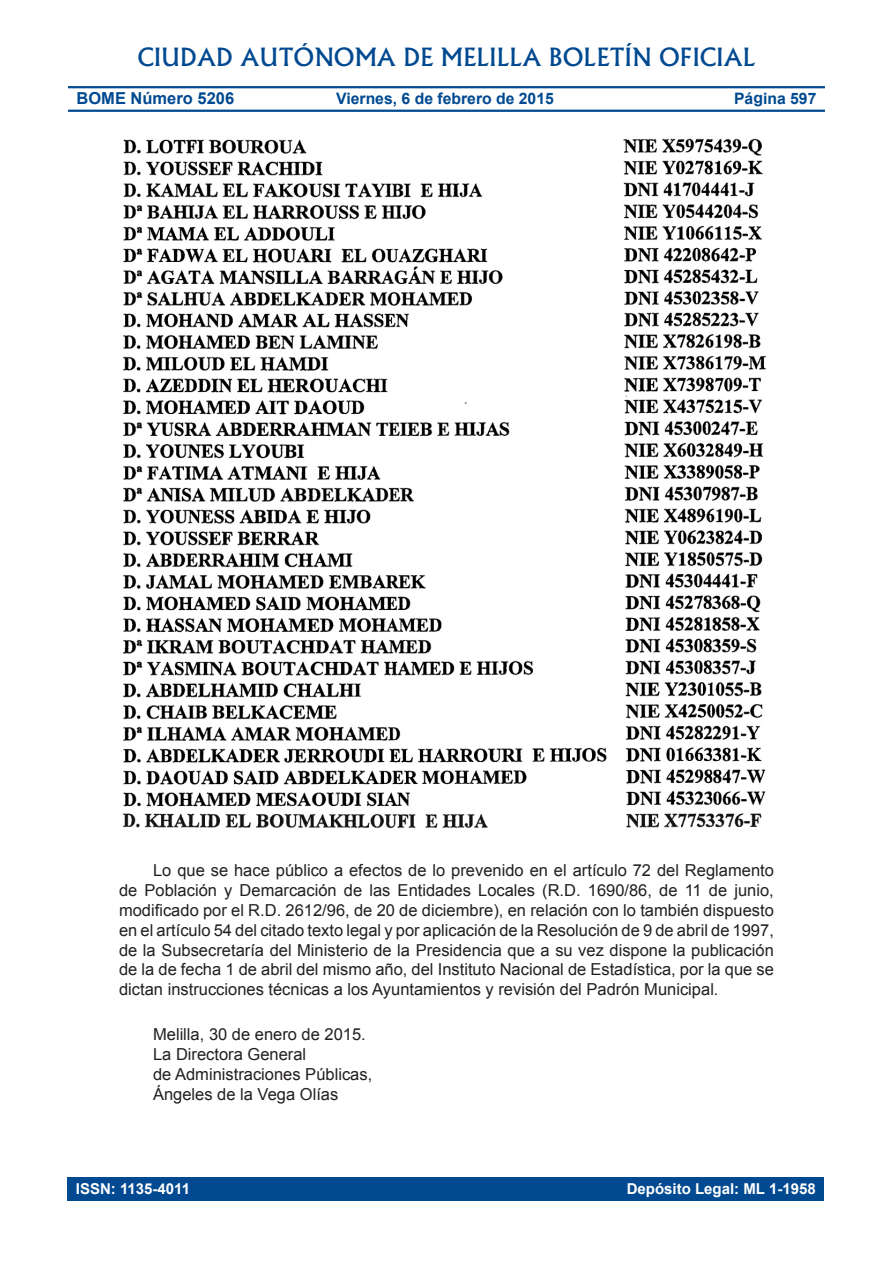
<style>
.page{position:relative;width:893px;height:1263px;background:#fff}
.page>*{position:absolute;margin:0;border:0;box-sizing:border-box;transform-origin:0 0}
.t1{font:500 24px "Albertus";color:#014990}
.TEXTO_NORMAL_Mel{font:16.5px/19.8px "Arial";color:#231f20;text-align:justify}
.FIRMA_Mel{font:16.5px/19.8px "Arial";color:#231f20}
.t2{font:700 16.5px "Arial";color:#014990}
.t3{font:700 15.75px "Arial";color:#014990}
.t4{font:700 15px "Arial";color:#fff}
.s1{font-size:15.15px}
</style>
<div class="page">
<hr style="left:68px;top:86px;width:757px;height:2px;background:#014990">
<hr style="left:68px;top:110px;width:757px;height:2px;background:#014990">
<div style="left:67px;top:1177px;width:757px;height:23px;background:#014990"></div>
<img style="left:123px;top:138px;width:643px;height:691px">
<h1 class="t1" style="left:137px;top:43px;width:620px">CIUDAD AUTÓNOMA DE MELILLA BOLETÍN OFICIAL</h1>
<p class="t2" style="left:77px;top:88px;width:159px">BOME Número 5206</p>
<p class="t3" style="left:336px;top:88px;width:219px">Viernes, 6 de febrero de 2015</p>
<p class="t3" style="left:734px;top:88px;width:84px">Pá<span class="s1">g</span>ina 597</p>
<p class="TEXTO_NORMAL_Mel" style="left:119px;top:861px;width:656px;text-indent:34px">Lo que se hace público a efectos de lo prevenido en el artículo 72 del Reglamento de Población y Demarcación de las Entidades Locales (R.D. 1690/86, de 11 de junio, modificado por el R.D. 2612/96, de 20 de diciembre), en relación con lo también dispuesto en el artículo 54 del citado texto legal y por aplicación de la Resolución de 9 de abril de 1997, de la Subsecretaría del Ministerio de la Presidencia que a su vez dispone la publicación de la de fecha 1 de abril del mismo año, del Instituto Nacional de Estadística, por la que se dictan instrucciones técnicas a los Ayuntamientos y revisión del Padrón Municipal.</p>
<p class="FIRMA_Mel" style="left:153px;top:1025px;width:221px">Melilla, 30 de enero de 2015.<br>La Directora General<br>de Administraciones Públicas,<br>Ángeles de la Vega Olías</p>
<p class="t4" style="left:76px;top:1179px;width:116px">ISSN: 1135-4011</p>
<p class="t4" style="left:627px;top:1179px;width:190px">Depósito Legal: ML 1-1958</p>
</div>
